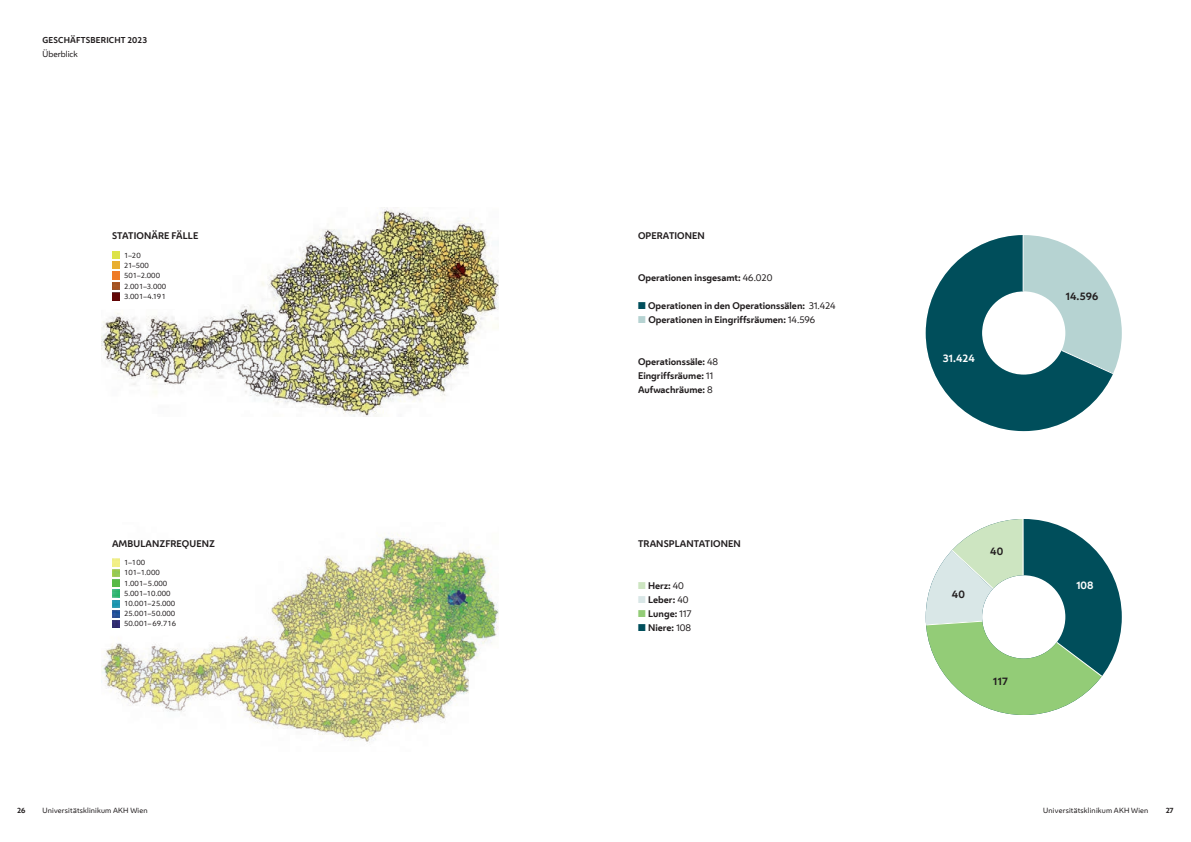
<style>
.page{position:relative;width:1191px;height:842px;background:#fff}
.page>*{position:absolute;margin:0;border:0;box-sizing:border-box;transform-origin:0 0}
.t1{font:700 10.1px "Wiener Melange";letter-spacing:.02em;color:#231f20}
.t2{font:700 10.1px "Wiener Melange";letter-spacing:.01em;color:#fff}
.t3{font:700 9px/14px "Wiener Melange";color:#231f20}
.t4{font:700 8px "Wiener Melange";letter-spacing:.02em;color:#231f20}
.t5{font:8px "Wiener Melange";color:#231f20}
.t6{font:7px/10.2px "Wiener Melange";color:#231f20}
.t7{font:7px "Wiener Melange";letter-spacing:.025em;color:#231f20}
.t8{font:700 7px "Wiener Melange";color:#231f20}
.s1{font-weight:400}
.s2{color:#004e5b}
.s3{color:#b6d3d2}
.s4{color:#cde5c1}
.s5{color:#d9e7e7}
.s6{color:#93cc77}
</style>
<div class="page">
<img style="left:101px;top:207px;width:397px;height:209px">
<div style="left:74px;top:202px;width:146px;height:107px;background:#fff"></div>
<img style="left:101px;top:533px;width:397px;height:210px">
<div style="left:89px;top:543px;width:103px;height:92px;background:#fff"></div>
<svg style="left:925px;top:235px;width:196px;height:196px"></svg>
<svg style="left:112px;top:251px;width:7px;height:49px"></svg>
<svg style="left:112px;top:559px;width:7px;height:69px"></svg>
<svg style="left:925px;top:519px;width:196px;height:196px"></svg>
<p class="t4" style="left:43px;top:34px;width:106px">GESCHÄFTSBERICHT 2023</p>
<p class="t5" style="left:43px;top:49px;width:37px">Überblick</p>
<p class="t3" style="left:112px;top:229px;width:88px">STATIONÄRE FÄLLE</p>
<p class="t6" style="left:124px;top:250px;width:44px">1–20<br>21–500<br>501–2.000<br>2.001–3.000<br>3.001–4.191</p>
<p class="t3" style="left:112px;top:537px;width:104px">AMBULANZFREQUENZ</p>
<p class="t6" style="left:124px;top:557px;width:54px">1–100<br>101–1.000<br>1.001– 5.000<br>5.001–10.000<br>10.001–25.000<br>25.001–50.000<br>50.001– 69.716</p>
<p class="t3" style="left:638px;top:229px;width:68px">OPERATIONEN</p>
<p class="t3" style="left:638px;top:271px;width:136px">Operationen insgesamt: <span class="s1">46.020</span></p>
<p class="t3" style="left:638px;top:299px;width:199px"><span class="s2">■</span> Operationen in den Operationssälen: <span class="s1">31.424</span></p>
<p class="t3" style="left:638px;top:313px;width:179px"><span class="s3">■</span> Operationen in Eingriffsräumen: <span class="s1">14.596</span></p>
<p class="t3" style="left:638px;top:355px;width:82px">Operationssäle: <span class="s1">48<br></span>Eingriffsräume: <span class="s1">11<br></span>Aufwachräume: <span class="s1">8</span></p>
<p class="t3" style="left:638px;top:537px;width:104px">TRANSPLANTATIONEN</p>
<p class="t3" style="left:638px;top:579px;width:47px"><span class="s4">■</span> Herz: <span class="s1">40</span></p>
<p class="t3" style="left:638px;top:593px;width:52px"><span class="s5">■</span> Leber: <span class="s1">40</span></p>
<p class="t3" style="left:638px;top:607px;width:55px"><span class="s6">■</span> Lunge: <span class="s1">117</span></p>
<p class="t3" style="left:638px;top:621px;width:54px"><span class="s2">■</span> Niere: <span class="s1">108</span></p>
<p class="t2" style="left:942px;top:351px;width:34px">31.424</p>
<p class="t1" style="left:1065px;top:289px;width:34px">14.596</p>
<p class="t1" style="left:952px;top:587px;width:15px">40</p>
<p class="t1" style="left:990px;top:545px;width:15px">40</p>
<p class="t1" style="left:992px;top:675px;width:17px">117</p>
<p class="t2" style="left:1076px;top:578px;width:19px">108</p>
<p class="t7" style="left:43px;top:806px;width:107px">Universitätsklinikum AKH Wien</p>
<p class="t7" style="left:1043px;top:806px;width:107px">Universitätsklinikum AKH Wien</p>
<p class="t8" style="left:17px;top:806px;width:10px">26</p>
<p class="t8" style="left:1165px;top:806px;width:9px">27</p>
</div>
